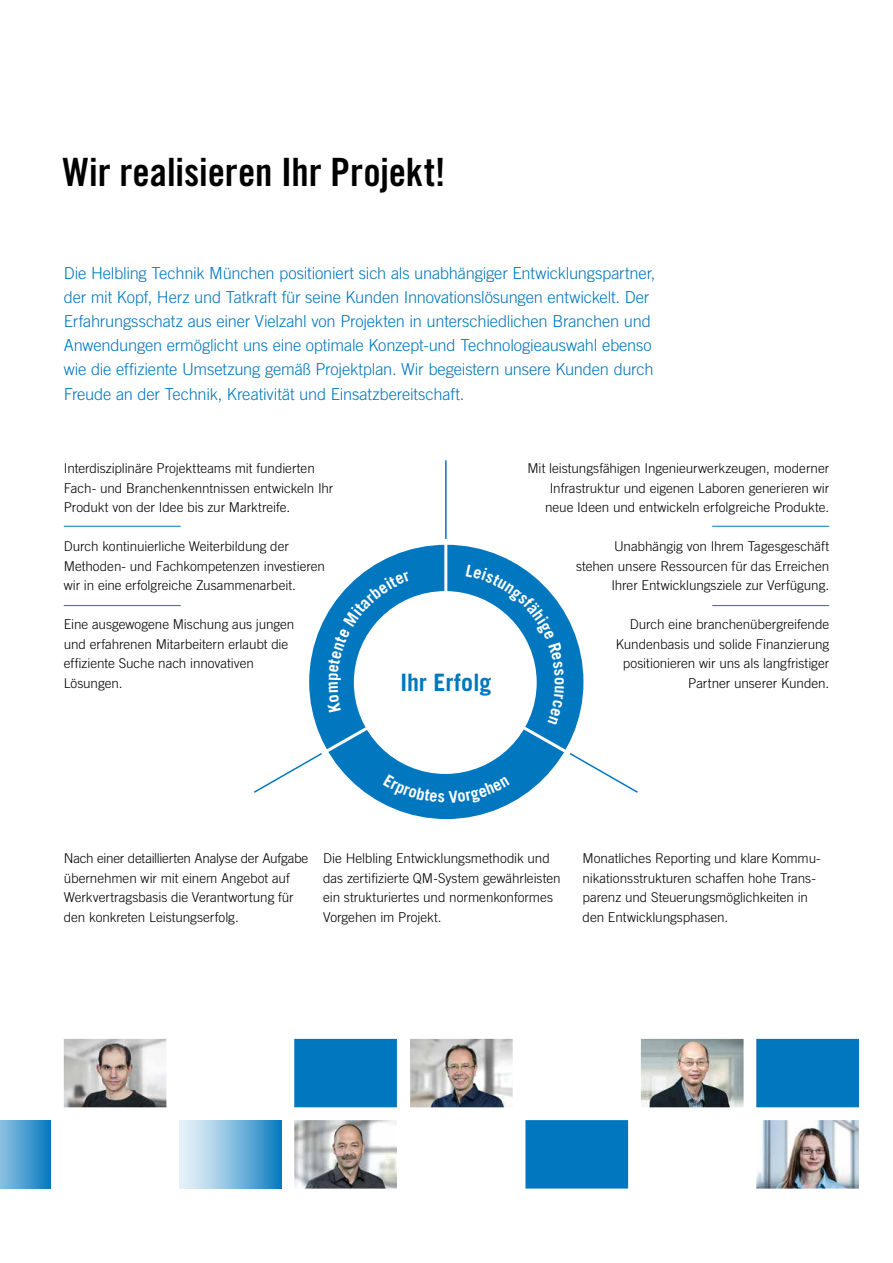
<style>
.page{position:relative;width:893px;height:1263px;background:#fff}
.page>*{position:absolute;margin:0;border:0;box-sizing:border-box;transform-origin:0 0}
.t1{font:39px "Trade Gothic LT Bold Cond Twenty";letter-spacing:-.005em;color:#000}
.t2{font:700 24px "Trade Gothic LT";letter-spacing:-.005em;color:#0077be}
.t3{font:300 16.5px/24.2px "Trade Gothic LT";letter-spacing:-.015em;color:#0077be}
.t4{font:300 13.5px/19.5px "Trade Gothic LT";letter-spacing:-.005em;color:#000}
</style>
<div class="page">
<hr style="left:445px;top:460px;width:2px;height:222px;background:#0077be">
<div style="left:309px;top:545px;width:274px;height:274px;background:#0077be;border-radius:50%"></div>
<hr style="left:444px;top:539px;width:3px;height:144px;background:#fff">
<hr style="left:64px;top:526px;width:117px;height:1px;background:#0077be">
<hr style="left:712px;top:526px;width:117px;height:1px;background:#0077be">
<hr style="left:64px;top:605px;width:117px;height:1px;background:#0077be">
<hr style="left:712px;top:605px;width:117px;height:1px;background:#0077be">
<img style="left:756px;top:1120px;width:103px;height:68px">
<img style="left:294px;top:1120px;width:103px;height:68px">
<img style="left:641px;top:1039px;width:102px;height:68px">
<img style="left:64px;top:1039px;width:102px;height:68px">
<img style="left:410px;top:1039px;width:103px;height:68px">
<svg style="left:179px;top:1120px;width:103px;height:68px;background:#84bddf"></svg>
<div style="left:756px;top:1039px;width:103px;height:68px;background:#0077be"></div>
<div style="left:294px;top:1039px;width:103px;height:68px;background:#0077be"></div>
<div style="left:525px;top:1120px;width:103px;height:68px;background:#0077be"></div>
<div style="left:0;top:1120px;width:51px;height:68px;background:linear-gradient(to right,#8dc1e1,#0579bf)"></div>
<svg style="left:254px;top:564px;width:384px;height:239px"></svg>
<h1 class="t1" style="left:63px;top:148px;width:385px">Wir realisieren Ihr Projekt!</h1>
<p class="t3" style="left:64px;top:260px;width:593px">Die Helbling Technik München positioniert sich als unabhängiger Entwicklungspartner, der mit Kopf, Herz und Tatkraft für seine Kunden Innovationslösungen entwickelt. Der Erfahrungsschatz aus einer Vielzahl von Projekten in unterschiedlichen Branchen und Anwendungen ermöglicht uns eine optimale Konzept-und Technologieauswahl ebenso wie die effiziente Umsetzung gemäß Projektplan. Wir begeistern unsere Kunden durch Freude an der Technik, Kreativität und Einsatzbereitschaft.</p>
<p class="t4" style="left:64px;top:459px;width:271px">Interdisziplinäre Projektteams mit fundierten<br>Fach- und Branchenkenntnissen entwickeln Ihr<br>Produkt von der Idee bis zur Marktreife.</p>
<p class="t4" style="left:64px;top:537px;width:263px">Durch kontinuierliche Weiterbildung der<br>Methoden- und Fachkompetenzen investieren wir in eine erfolgreiche Zusammenarbeit.</p>
<p class="t4" style="left:64px;top:615px;width:232px">Eine ausgewogene Mischung aus jungen und erfahrenen Mitarbeitern erlaubt die effiziente Suche nach innovativen<br>Lösungen.</p>
<h2 class="t2" style="left:401px;top:667px;width:92px">Ihr Erfolg</h2>
<p class="t4" style="left:527px;top:459px;width:303px;text-align:right">Mit leistungsfähigen Ingenieurwerkzeugen, moderner<br>Infrastruktur und eigenen Laboren generieren wir neue Ideen und entwickeln erfolgreiche Produkte.</p>
<p class="t4" style="left:576px;top:536px;width:255px;text-align:right">Unabhängig von Ihrem Tagesgeschäft stehen unsere Ressourcen für das Erreichen<br>Ihrer Entwicklungsziele zur Verfügung.</p>
<p class="t4" style="left:616px;top:614px;width:215px;text-align:right">Durch eine branchenübergreifende Kundenbasis und solide Finanzierung positionieren wir uns als langfristiger Partner unserer Kunden.</p>
<p class="t4" style="left:64px;top:849px;width:246px">Nach einer detaillierten Analyse der Aufgabe übernehmen wir mit einem Angebot auf Werkvertragsbasis die Verantwortung für den konkreten Leistungserfolg.</p>
<p class="t4" style="left:323px;top:848px;width:239px">Die Helbling Entwicklungsmethodik und das zertifizierte QM-System gewährleisten ein strukturiertes und normenkonformes Vorgehen im Projekt.</p>
<p class="t4" style="left:583px;top:848px;width:240px">Monatliches Reporting und klare Kommu&shy;nikationsstrukturen schaffen hohe Trans&shy;parenz und Steuerungsmöglichkeiten in den Entwicklungsphasen.</p>
</div>
